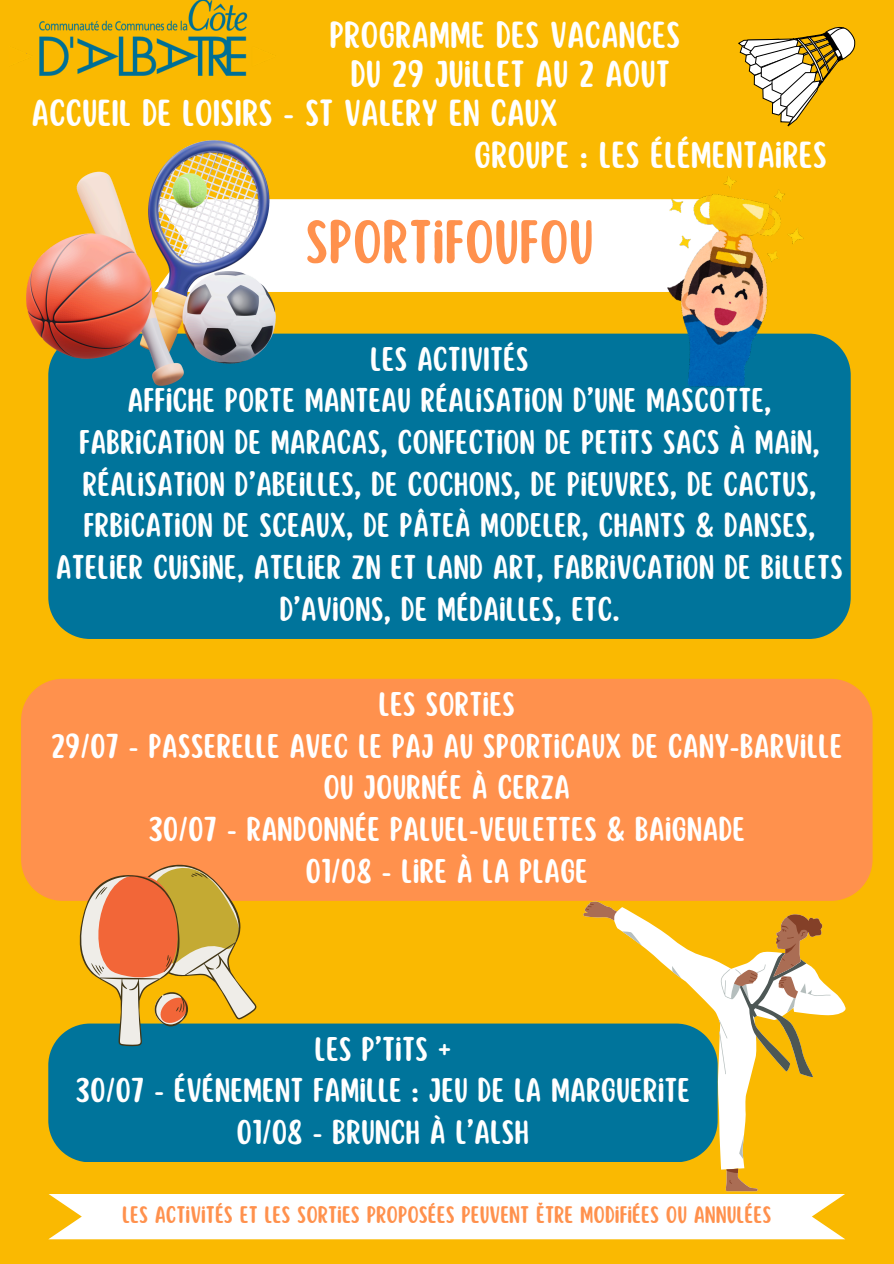
<style>
.page{position:relative;width:894px;height:1264px;background:#fff}
.page>*{position:absolute;margin:0;border:0;box-sizing:border-box;transform-origin:0 0}
.t1{font:54px "Scripter";color:#ff914d}
.t2{font:33px/39.3px "Scripter";color:#fff;text-align:center}
.t3{font:30px/41.7px "Scripter";color:#fff;text-align:center}
.t4{font:21px "Scripter";color:#ff914d}
</style>
<div class="page">
<div style="left:0;top:0;width:893px;height:1263px;background:#fab901"></div>
<div style="left:21px;top:678px;width:851px;height:222px;background:#ff914d"></div>
<div style="left:48px;top:1194px;width:797px;height:45px;background:#fff"></div>
<img style="left:26px;top:0;width:222px;height:76px">
<div style="left:48px;top:1023px;width:534px;height:139px;background:#00749b"></div>
<div style="left:48px;top:333px;width:802px;height:306px;background:#00749b"></div>
<div style="left:275px;top:199px;width:392px;height:93px;background:#fff"></div>
<svg style="left:738px;top:26px;width:116px;height:100px"></svg>
<img style="left:26px;top:140px;width:249px;height:245px">
<svg style="left:808px;top:900px;width:37px;height:116px"></svg>
<svg style="left:822px;top:931px;width:8px;height:85px"></svg>
<svg style="left:582px;top:900px;width:226px;height:291px"></svg>
<svg style="left:585px;top:903px;width:237px;height:280px"></svg>
<svg style="left:77px;top:856px;width:180px;height:190px"></svg>
<img style="left:667px;top:177px;width:136px;height:209px">
<p class="t2" style="left:329px;top:17px;width:352px">PROGRAMME DES VACANCES<br>DU 29 JUILLET AU 2 AOUT</p>
<h3 class="t2" style="left:32px;top:95px;width:528px">ACCUEIL DE LOISIRS - ST VALERY EN CAUX</h3>
<p class="t2" style="left:474px;top:137px;width:354px">GROUPE : LES ÉLÉMENTAIRES</p>
<p class="t1" style="left:305px;top:215px;width:290px">SPORTIFOUFOU</p>
<p class="t3" style="left:56px;top:339px;width:788px">LES ACTIVITÉS<br>AFFICHE PORTE MANTEAU RÉALISATION D’UNE MASCOTTE, FABRICATION DE MARACAS, CONFECTION DE PETITS SACS À MAIN, RÉALISATION D’ABEILLES, DE COCHONS, DE PIEUVRES, DE CACTUS, FRBICATION DE SCEAUX, DE PÂTEÀ MODELER, CHANTS &amp; DANSES, ATELIER CUISINE, ATELIER ZN ET LAND ART, FABRIVCATION DE BILLETS D’AVIONS, DE MÉDAILLES, ETC.</p>
<p class="t3" style="left:51px;top:684px;width:792px">LES SORTIES<br>29/07 - PASSERELLE AVEC LE PAJ AU SPORTICAUX DE CANY-BARVILLE<br>OU JOURNÉE À CERZA<br>30/07 - RANDONNÉE PALUEL-VEULETTES &amp; BAIGNADE<br>01/08 - LIRE À LA PLAGE</p>
<h3 class="t3" style="left:76px;top:1029px;width:616px">LES P’TITS +<br>30/07 - ÉVÉNEMENT FAMILLE : JEU DE LA MARGUERITE<br>01/08 - BRUNCH À L’ALSH</h3>
<h3 class="t4" style="left:122px;top:1204px;width:650px">LES ACTIVITÉS ET LES SORTIES PROPOSÉES PEUVENT ÊTRE MODIFIÉES OU ANNULÉES</h3>
</div>
